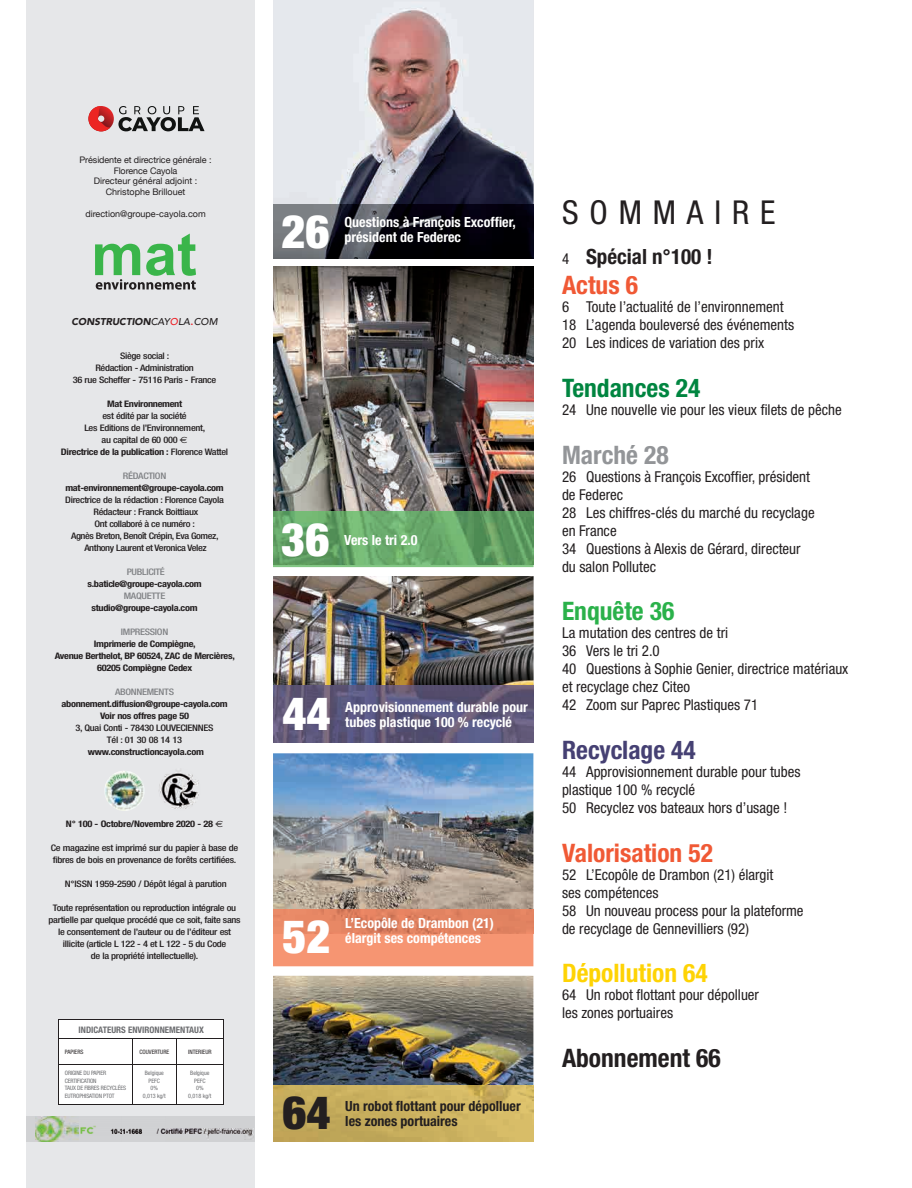
<style>
.page{position:relative;width:912px;height:1188px;background:#fff}
.page>*{position:absolute;margin:0;border:0;box-sizing:border-box;transform-origin:0 0}
.t1{font:900 condensed 46.35px "Helvetica Neue";color:#fff}
.t2{font:900 condensed 46.35px "Helvetica Neue";color:#231f20}
.t3{font:condensed 33px "Helvetica Neue";letter-spacing:.33em;color:#231f20}
.t4{font:700 condensed 25.5px "Helvetica Neue";color:#f05935}
.t5{font:700 condensed 25.5px "Helvetica Neue";color:#fed304}
.t6{font:700 condensed 25.5px "Helvetica Neue";color:#231f20}
.t7{font:700 condensed 25.5px "Helvetica Neue";color:#008540}
.t8{font:700 condensed 25.5px "Helvetica Neue";color:#454073}
.t9{font:700 condensed 25.5px "Helvetica Neue";color:#2ab14a}
.t10{font:700 condensed 25.5px "Helvetica Neue";color:#939598}
.t11{font:700 condensed 21px "Helvetica Neue";color:#231f20}
.t12{font:condensed 15px/18px "Helvetica Neue";color:#231f20}
.t13{font:700 condensed 14.1px/15px "Helvetica Neue";color:#fff}
.t14{font:700 condensed 14.1px "Helvetica Neue";color:#231f20}
.t15{font:italic 900 9.75px "Avenir";color:#231f20}
.t16{font:500 condensed 9px/12px "Helvetica Neue";letter-spacing:-.03em;color:#231f20;text-align:center;scale:1.15 1}
.t17{font:700 condensed 9px/12px "Helvetica Neue";letter-spacing:-.03em;color:#231f20;text-align:center;scale:1.15 1}
.t18{font:9px/10.8px "Helvetica Neue";color:#231f20;text-align:center}
.t19{font:500 condensed 9px "Helvetica Neue";letter-spacing:-.03em;color:#808285;scale:1.15 1}
.t20{font:700 condensed 9px "Helvetica Neue";color:#6c6d70}
.t21{font:condensed 6px/7.5px "Helvetica Neue";letter-spacing:-.02em;color:#6c6d70}
.t22{font:condensed 6px/7.5px "Helvetica Neue";color:#6c6d70;text-align:center}
.t23{font:condensed 6px "Helvetica Neue";color:#231f20}
.s1{font-weight:500}
.s2{font-weight:500;color:#ee1d23}
.s3{font-weight:400;font-style:normal;font-size:13.35px;color:#ee1d23}
.s4{font-family:"Euro Sans";font-weight:400;font-stretch:normal}
.s5{font-weight:700}
.s6{font-weight:400;font-size:15px}
</style>
<div class="page">
<img style="left:273px;top:753px;width:260px;height:156px">
<div style="left:26px;top:0;width:229px;height:1188px;background:#e6e7e9"></div>
<img style="left:273px;top:0;width:260px;height:204px">
<img style="left:273px;top:267px;width:260px;height:245px">
<img style="left:273px;top:576px;width:260px;height:110px">
<div style="left:26px;top:1116px;width:228px;height:26px;background:#d1d2d4"></div>
<img style="left:36px;top:1116px;width:217px;height:26px">
<img style="left:273px;top:204px;width:260px;height:55px">
<svg style="left:273px;top:512px;width:260px;height:55px;background:#66a668"></svg>
<div style="left:273px;top:933px;width:260px;height:33px;background:#f69572"></div>
<img style="left:273px;top:909px;width:260px;height:24px">
<hr style="left:273px;top:742px;width:260px;height:1px;background:#7d7396">
<img style="left:273px;top:686px;width:260px;height:56px">
<svg style="left:95px;top:234px;width:101px;height:56px"></svg>
<svg style="left:88px;top:106px;width:116px;height:25px"></svg>
<div style="left:59px;top:1020px;width:165px;height:84px;background:#fff"></div>
<hr style="left:59px;top:1064px;width:74px;height:1px;background:#231f20">
<hr style="left:59px;top:1064px;width:1px;height:40px;background:#231f20">
<hr style="left:133px;top:1064px;width:43px;height:1px;background:#231f20">
<hr style="left:132px;top:1064px;width:1px;height:40px;background:#231f20">
<hr style="left:176px;top:1064px;width:48px;height:1px;background:#231f20">
<hr style="left:176px;top:1064px;width:1px;height:40px;background:#231f20">
<hr style="left:223px;top:1064px;width:1px;height:40px;background:#231f20">
<hr style="left:59px;top:1104px;width:74px;height:1px;background:#231f20">
<hr style="left:133px;top:1104px;width:43px;height:1px;background:#231f20">
<hr style="left:176px;top:1104px;width:48px;height:1px;background:#231f20">
<img style="left:159px;top:768px;width:42px;height:43px;border-radius:21px">
<img style="left:104px;top:771px;width:41px;height:40px;border-radius:20px">
<img style="left:273px;top:976px;width:260px;height:109px">
<img style="left:273px;top:1085px;width:260px;height:57px">
<p class="t18" style="left:80px;top:154px;width:133px">Présidente et directrice générale :<br>Florence Cayola<br>Directeur général adjoint :<br>Christophe Brillouet</p>
<p class="t18" style="left:85px;top:208px;width:122px">direction@groupe-cayola.com</p>
<p class="t15" style="left:71px;top:316px;width:148px">CONSTRUCTION<span class="s1">CAY</span><span class="s2">O</span><span class="s1">LA</span><span class="s3">.</span><span class="s1">COM</span></p>
<p class="t16" style="left:73px;top:350px;width:126px">Siège social :<br>Rédaction - Administration<br>36 rue Scheffer - 75116 Paris - France</p>
<p class="t17" style="left:107px;top:398px;width:67px">Mat Environnement</p>
<p class="t16" style="left:61px;top:410px;width:147px">est édité par la société<br>Les Editions de l’Environnement,<br>au capital de 60 000 <span class="s4">€<br></span><span class="s5">Directrice de la publication :</span> Florence Wattel</p>
<p class="t19" style="left:123px;top:470px;width:39px">RÉDACTION</p>
<p class="t17" style="left:65px;top:482px;width:139px">mat-environnement@groupe-cayola.com</p>
<p class="t16" style="left:65px;top:494px;width:139px">Directrice de la rédaction : Florence Cayola Rédacteur : Franck Boittiaux<br>Ont collaboré à ce numéro :<br>Agnès Breton, Benoît Crépin, Eva Gomez, Anthony Laurent et Veronica Velez</p>
<p class="t19" style="left:127px;top:566px;width:35px">PUBLICITÉ</p>
<p class="t17" style="left:87px;top:578px;width:101px">s.baticle@groupe-cayola.com</p>
<p class="t19" style="left:124px;top:590px;width:38px">MAQUETTE</p>
<p class="t17" style="left:92px;top:602px;width:94px">studio@groupe-cayola.com</p>
<p class="t19" style="left:121px;top:626px;width:43px">IMPRESSION</p>
<p class="t17" style="left:55px;top:638px;width:158px">Imprimerie de Compiègne,<br>Avenue Berthelot, BP 60524, ZAC de Mercières,<br>60205 Compiègne Cedex</p>
<p class="t19" style="left:115px;top:686px;width:53px">ABONNEMENTS</p>
<p class="t17" style="left:61px;top:698px;width:146px">abonnement.diffusion@groupe-cayola.com<br>Voir nos offres page 50</p>
<p class="t16" style="left:76px;top:722px;width:121px">3, Quai Conti - 78430 LOUVECIENNES<br>Tél : 01 30 08 14 13</p>
<p class="t17" style="left:88px;top:746px;width:102px">www.constructioncayola.com</p>
<p class="t17" style="left:66px;top:818px;width:138px">N° 100 - Octobre/Novembre 2020 - 28 <span class="s4">€</span></p>
<p class="t16" style="left:51px;top:842px;width:165px;text-align:left">Ce magazine est imprimé sur du papier à base de fibres de bois en provenance de forêts certifiées.</p>
<p class="t16" style="left:65px;top:878px;width:142px">N°ISSN 1959-2590 / Dépôt légal à parution</p>
<p class="t16" style="left:49px;top:902px;width:168px">Toute représentation ou reproduction intégrale ou partielle par quelque procédé que ce soit, faite sans le consentement de l’auteur ou de l’éditeur est illicite (article L 122 - 4 et L 122 - 5 du Code<br>de la propriété intellectuelle).</p>
<p class="t20" style="left:79px;top:1024px;width:127px">INDICATEURS ENVIRONNEMENTAUX</p>
<p class="t23" style="left:65px;top:1048px;width:20px">PAPIERS</p>
<p class="t23" style="left:139px;top:1048px;width:31px">COUVERTURE</p>
<p class="t23" style="left:188px;top:1048px;width:25px">INTERIEUR</p>
<p class="t21" style="left:65px;top:1069px;width:63px">ORIGINE DU PAPIER<br>CERTIFICATION<br>TAUX DE FIBRES RECYCLÉES<br>EUTROPHISATION PTOT</p>
<p class="t22" style="left:143px;top:1069px;width:25px">Belgique<br>PEFC<br>0%<br>0,013 kg/t</p>
<p class="t22" style="left:188px;top:1069px;width:25px">Belgique<br>PEFC<br>0%<br>0,018 kg/t</p>
<h1 class="t1" style="left:281px;top:203px;width:50px">26</h1>
<h3 class="t13" style="left:344px;top:214px;width:173px">Questions à François Excoffier, président de Federec</h3>
<h1 class="t1" style="left:281px;top:511px;width:50px">36</h1>
<h3 class="t13" style="left:344px;top:532px;width:75px">Vers le tri 2.0</h3>
<h1 class="t1" style="left:282px;top:685px;width:50px">44</h1>
<h3 class="t13" style="left:345px;top:700px;width:184px">Approvisionnement durable pour tubes plastique 100 % recyclé</h3>
<h1 class="t1" style="left:282px;top:908px;width:50px">52</h1>
<h3 class="t13" style="left:345px;top:916px;width:150px">L’Ecopôle de Drambon (21) élargit ses compétences</h3>
<h2 class="t3" style="left:562px;top:193px;width:215px">SOMMAIRE</h2>
<h3 class="t11" style="left:562px;top:244px;width:152px"><span class="s6">4</span> Spécial n°100 !</h3>
<h3 class="t4" style="left:562px;top:270px;width:77px">Actus 6</h3>
<h3 class="t12" style="left:562px;top:298px;width:234px">6 Toute l’actualité de l’environnement<br>18 L’agenda bouleversé des événements<br>20 Les indices de variation des prix</h3>
<h3 class="t7" style="left:562px;top:373px;width:140px">Tendances 24</h3>
<h3 class="t12" style="left:562px;top:401px;width:281px">24 Une nouvelle vie pour les vieux filets de pêche</h3>
<h3 class="t10" style="left:562px;top:439px;width:108px">Marché 28</h3>
<h3 class="t12" style="left:562px;top:467px;width:254px">26 Questions à François Excoffier, président de Federec<br>28 Les chiffres-clés du marché du recyclage en France<br>34 Questions à Alexis de Gérard, directeur du salon Pollutec</h3>
<h3 class="t9" style="left:562px;top:596px;width:114px">Enquête 36</h3>
<h3 class="t12" style="left:562px;top:624px;width:288px">La mutation des centres de tri<br>36 Vers le tri 2.0<br>40 Questions à Sophie Genier, directrice matériaux et recyclage chez Citeo<br>42 Zoom sur Paprec Plastiques 71</h3>
<h3 class="t8" style="left:562px;top:734px;width:135px">Recyclage 44</h3>
<h3 class="t12" style="left:562px;top:762px;width:240px">44 Approvisionnement durable pour tubes plastique 100 % recyclé<br>50 Recyclez vos bateaux hors d’usage !</h3>
<h3 class="t4" style="left:562px;top:837px;width:152px">Valorisation 52</h3>
<h3 class="t12" style="left:562px;top:865px;width:243px">52 L’Ecopôle de Drambon (21) élargit<br>ses compétences<br>58 Un nouveau process pour la plateforme de recyclage de Gennevilliers (92)</h3>
<h3 class="t5" style="left:562px;top:958px;width:147px">Dépollution 64</h3>
<h3 class="t12" style="left:562px;top:986px;width:198px">64 Un robot flottant pour dépolluer les zones portuaires</h3>
<h3 class="t6" style="left:562px;top:1042px;width:160px">Abonnement 66</h3>
<h1 class="t2" style="left:282px;top:1084px;width:50px">64</h1>
<h3 class="t14" style="left:345px;top:1098px;width:177px">Un robot flottant pour dépolluer</h3>
<h3 class="t14" style="left:345px;top:1113px;width:114px">les zones portuaires</h3>
</div>
